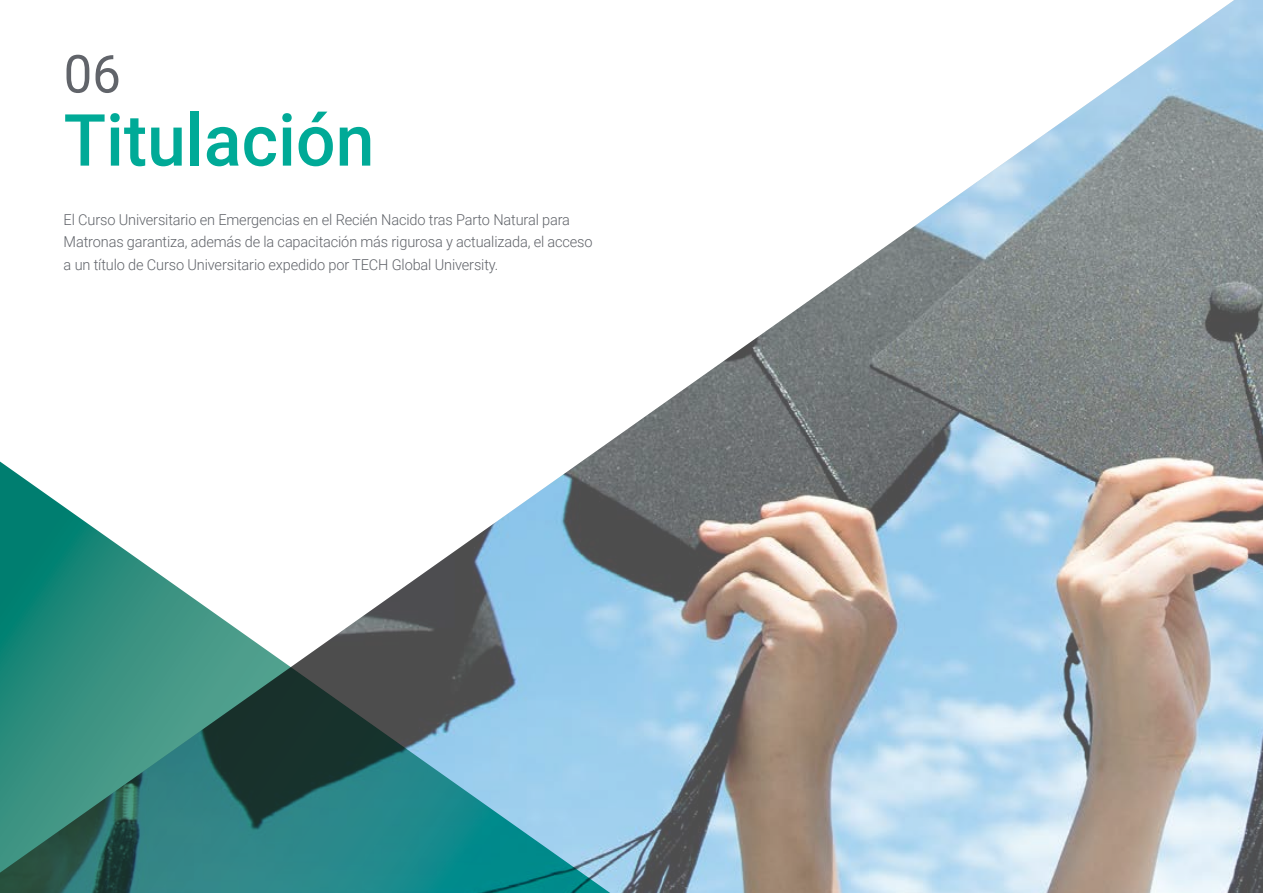
<style>
.page{position:relative;width:1263px;height:893px;background:#fff}
.page>*{position:absolute;margin:0;border:0;box-sizing:border-box;transform-origin:0 0}
.t1{font:500 72px "Roboto";color:#00aa97}
.t2{font:52.5px "Roboto";color:#61646a}
.t3{font:300 15px/22.5px "Roboto";letter-spacing:-.01em;color:#61646a}
</style>
<div class="page">
<img style="left:603px;top:0;width:660px;height:893px">
<svg style="left:0;top:446px;width:640px;height:447px"></svg>
<h2 class="t2" style="left:64px;top:37px;width:59px">06</h2>
<h1 class="t1" style="left:64px;top:90px;width:312px">Titulación</h1>
<p class="t3" style="left:64px;top:208px;width:530px">El Curso Universitario en Emergencias en el Recién Nacido tras Parto Natural para<br>Matronas garantiza, además de la capacitación más rigurosa y actualizada, el acceso a un título de Curso Universitario expedido por TECH Global University.</p>
</div>
